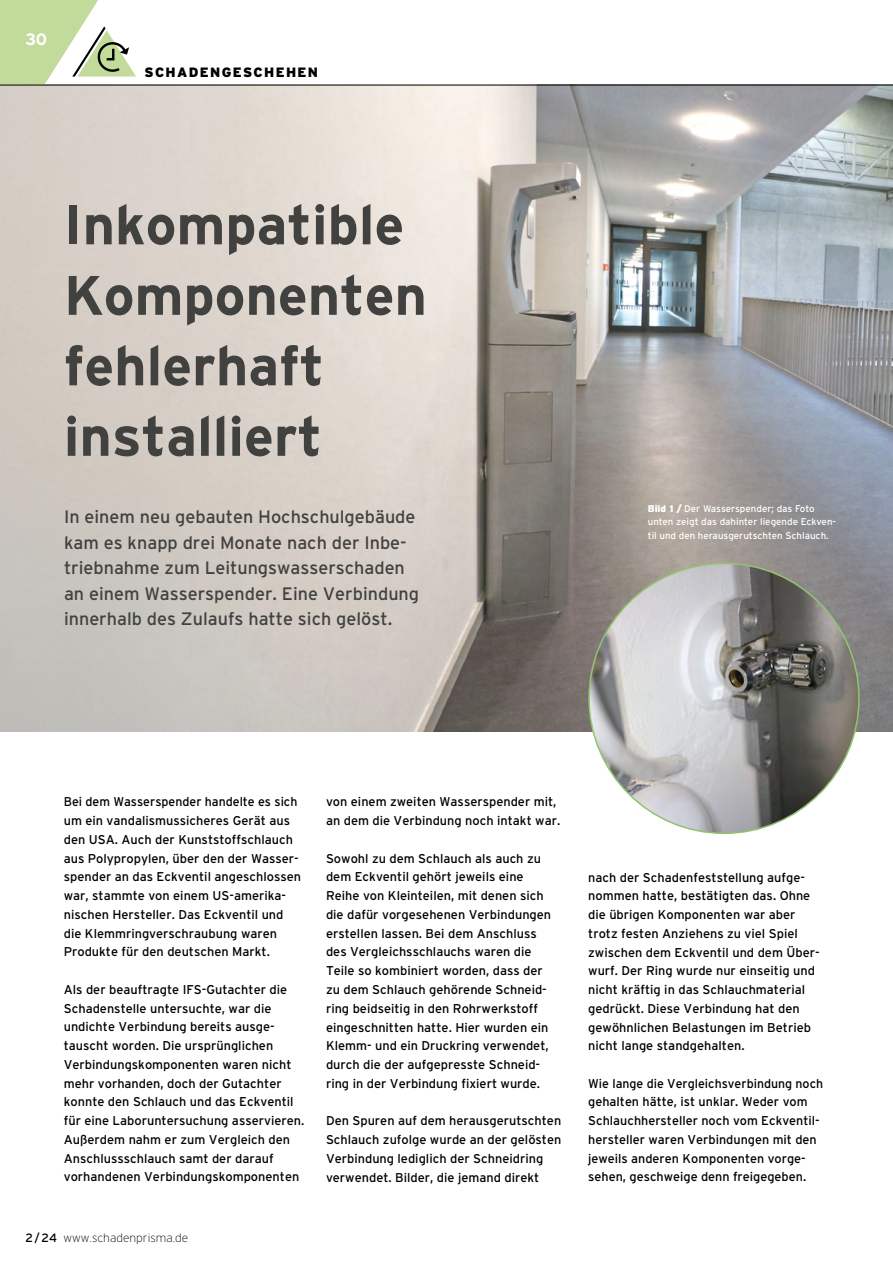
<style>
.page{position:relative;width:893px;height:1263px;background:#fff}
.page>*{position:absolute;margin:0;border:0;box-sizing:border-box;transform-origin:0 0}
.t1{font:700 55.5px/70.5px "Interstate";color:#414140}
.t2{font:18px/25.5px "Interstate";color:#414140}
.t3{font:700 16.5px "Interstate";color:#fff}
.t4{font:900 13.5px "Interstate";letter-spacing:.1em;color:#000}
.t5{font:12.75px/18.8px "Interstate";color:#000}
.t6{font:200 12px "Interstate";color:#000}
.t7{font:9.75px/13.5px "Interstate";color:#fff}
.s1{font-weight:900}
.s2{font-weight:400}
</style>
<div class="page">
<img style="left:0;top:86px;width:893px;height:645px">
<svg style="left:0;top:0;width:136px;height:85px"></svg>
<img style="left:589px;top:563px;width:270px;height:270px;border-radius:135px">
<hr style="left:0;top:85px;width:893px;height:1px;background:#000">
<p class="t3" style="left:26px;top:30px;width:23px">30</p>
<p class="t4" style="left:145px;top:64px;width:175px">SCHADENGESCHEHEN</p>
<h1 class="t1" style="left:64px;top:189px;width:365px">Inkompatible<br>Komponenten fehlerhaft installiert</h1>
<h2 class="t2" style="left:64px;top:504px;width:357px">In einem neu gebauten Hochschulgebäude kam es knapp drei Monate nach der Inbe&shy;triebnahme zum Leitungswasserschaden an einem Wasserspender. Eine Verbindung innerhalb des Zulaufs hatte sich gelöst.</h2>
<p class="t7" style="left:648px;top:501px;width:190px"><span class="s1">Bild 1 /</span> Der Wasserspender; das Foto unten zeigt das dahinter liegende Eckven&shy;til und den herausgerutschten Schlauch.</p>
<p class="t5" style="left:64px;top:792px;width:239px">Bei dem Wasserspender handelte es sich um ein vandalismussicheres Gerät aus den USA. Auch der Kunststoffschlauch aus Polypropylen, über den der Wasser&shy;spender an das Eckventil angeschlossen war, stammte von einem US-amerika&shy;nischen Hersteller. Das Eckventil und die Klemmringverschraubung waren Produkte für den deutschen Markt.</p>
<p class="t5" style="left:64px;top:980px;width:242px">Als der beauftragte IFS-Gutachter die Schadenstelle untersuchte, war die undichte Verbindung bereits ausge&shy;tauscht worden. Die ursprünglichen Verbindungskomponenten waren nicht mehr vorhanden, doch der Gutachter konnte den Schlauch und das Eckventil für eine Laboruntersuchung asservieren.<br>Außerdem nahm er zum Vergleich den Anschlussschlauch samt der darauf vorhandenen Verbindungskomponenten</p>
<p class="t6" style="left:26px;top:1231px;width:164px"><span class="s2">2/24</span> www.schadenprisma.de</p>
<p class="t5" style="left:326px;top:792px;width:236px">von einem zweiten Wasserspender mit, an dem die Verbindung noch intakt war.</p>
<p class="t5" style="left:326px;top:849px;width:227px">Sowohl zu dem Schlauch als auch zu dem Eckventil gehört jeweils eine Reihe von Kleinteilen, mit denen sich die dafür vorgesehenen Verbindungen erstellen lassen. Bei dem Anschluss des Vergleichsschlauchs waren die Teile so kombiniert worden, dass der zu dem Schlauch gehörende Schneid&shy;ring beidseitig in den Rohrwerkstoff eingeschnitten hatte. Hier wurden ein Klemm- und ein Druckring verwendet, durch die der aufgepresste Schneid&shy;ring in der Verbindung fixiert wurde.</p>
<p class="t5" style="left:326px;top:1111px;width:237px">Den Spuren auf dem herausgerutschten Schlauch zufolge wurde an der gelösten Verbindung lediglich der Schneidring verwendet. Bilder, die jemand direkt</p>
<p class="t5" style="left:588px;top:867px;width:233px">nach der Schadenfeststellung aufge&shy;nommen hatte, bestätigten das. Ohne die übrigen Komponenten war aber trotz festen Anziehens zu viel Spiel zwischen dem Eckventil und dem Über&shy;wurf. Der Ring wurde nur einseitig und nicht kräftig in das Schlauchmaterial gedrückt. Diese Verbindung hat den gewöhnlichen Belastungen im Betrieb nicht lange standgehalten.</p>
<p class="t5" style="left:588px;top:1074px;width:236px">Wie lange die Vergleichsverbindung noch gehalten hätte, ist unklar. Weder vom Schlauchhersteller noch vom Eckventil&shy;hersteller waren Verbindungen mit den jeweils anderen Komponenten vorge&shy;sehen, geschweige denn freigegeben.</p>
</div>
